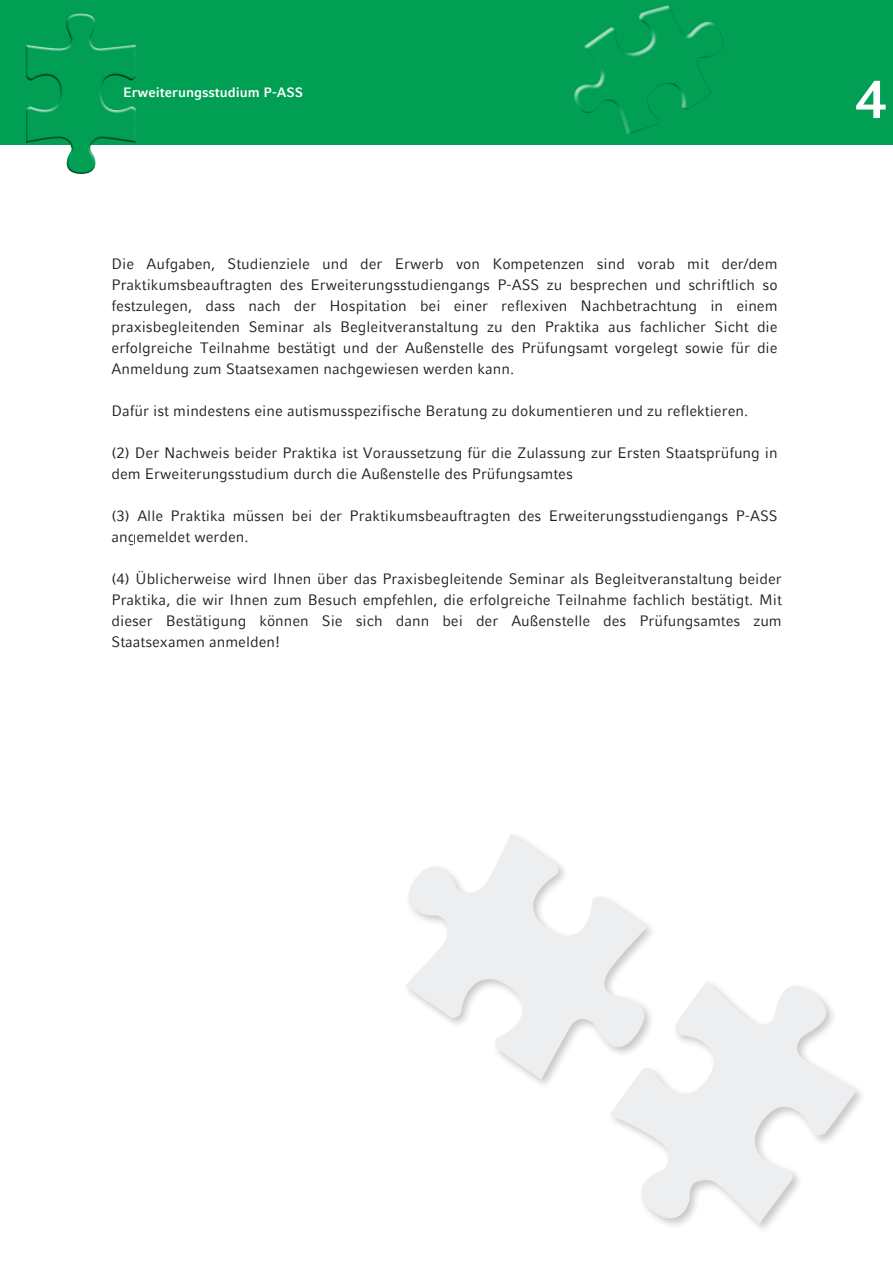
<style>
.page{position:relative;width:893px;height:1263px;background:#fff}
.page>*{position:absolute;margin:0;border:0;box-sizing:border-box;transform-origin:0 0}
.t1{font:700 54px "LMU Compatil Fact";color:#fff}
.Fließ_9_5{font:15px/21px "LMU Compatil Fact";color:#231f20;text-align:justify}
.t2{font:700 13.5px "LMU Compatil Fact";color:#fff}
</style>
<div class="page">
<div style="left:0;top:0;width:893px;height:144px;background:#009f54"></div>
<div style="left:25px;top:13px;width:114px;height:153px;background:#fff;opacity:.75"></div>
<div style="left:25px;top:19px;width:114px;height:157px;background:#231f20;opacity:.75"></div>
<svg style="left:550px;top:5px;width:195px;height:140px"></svg>
<svg style="left:406px;top:834px;width:246px;height:245px;fill:#edeeef"></svg>
<div style="left:607px;top:977px;width:260px;height:257px;background:#fff"></div>
<svg style="left:610px;top:968px;width:247px;height:261px;fill:#edeeef"></svg>
<p class="t2" style="left:123px;top:85px;width:181px">Erweiterungsstudium P-ASS</p>
<h1 class="t1" style="left:856px;top:68px;width:32px">4</h1>
<p class="Fließ_9_5" style="left:112px;top:253px;width:668px">Die Aufgaben, Studienziele und der Erwerb von Kompetenzen sind vorab mit der/dem Praktikumsbeauftragten des Erweiterungsstudiengangs P-ASS zu besprechen und schriftlich so festzulegen, dass nach der Hospitation bei einer reflexiven Nachbetrachtung in einem praxisbegleitenden Seminar als Begleitveranstaltung zu den Praktika aus fachlicher Sicht die erfolgreiche Teilnahme bestätigt und der Außenstelle des Prüfungsamt vorgelegt sowie für die Anmeldung zum Staatsexamen nachgewiesen werden kann.</p>
<p class="Fließ_9_5" style="left:112px;top:400px;width:638px">Dafür ist mindestens eine autismusspezifische Beratung zu dokumentieren und zu reflektieren.</p>
<p class="Fließ_9_5" style="left:112px;top:442px;width:668px">(2) Der Nachweis beider Praktika ist Voraussetzung für die Zulassung zur Ersten Staatsprüfung in dem Erweiterungsstudium durch die Außenstelle des Prüfungsamtes</p>
<p class="Fließ_9_5" style="left:112px;top:505px;width:668px">(3) Alle Praktika müssen bei der Praktikumsbeauftragten des Erweiterungsstudiengangs P-ASS angemeldet werden.</p>
<p class="Fließ_9_5" style="left:112px;top:568px;width:672px">(4) Üblicherweise wird Ihnen über das Praxisbegleitende Seminar als Begleitveranstaltung beider Praktika, die wir Ihnen zum Besuch empfehlen, die erfolgreiche Teilnahme fachlich bestätigt. Mit dieser Bestätigung können Sie sich dann bei der Außenstelle des Prüfungsamtes zum Staatsexamen anmelden!</p>
</div>
